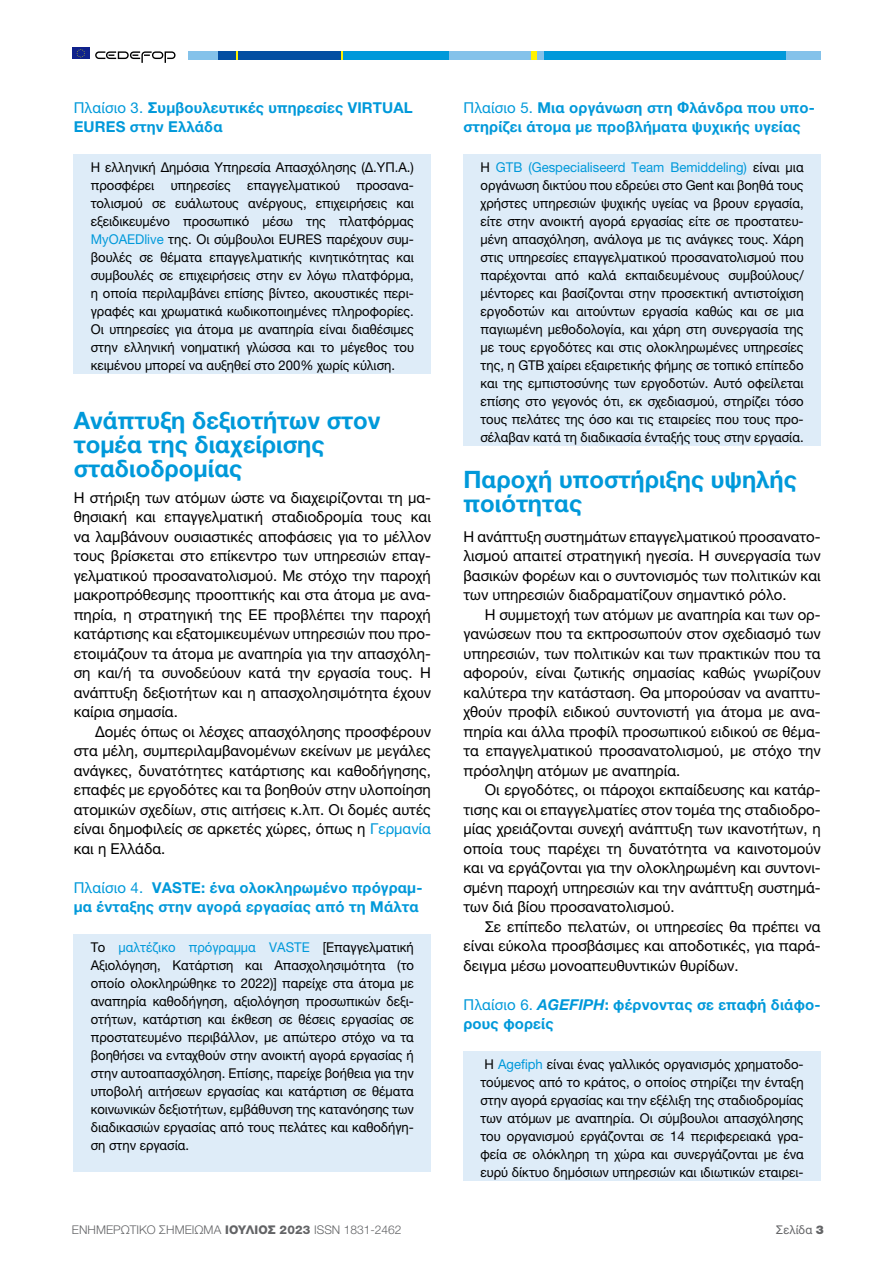
<style>
.page{position:relative;width:893px;height:1263px;background:#fff}
.page>*{position:absolute;margin:0;border:0;box-sizing:border-box;transform-origin:0 0}
.t1{font:700 24px/24px "Helvetica Neue LTW1 G";color:#0099da}
.t2{font:15px/19.5px "Helvetica Neue LTW1 G";color:#000;text-align:justify}
.t3{font:700 15px/19.5px "Helvetica Neue LTW1 G";letter-spacing:.01em;color:#0099da}
.t4{font:13.5px/18px "Helvetica Neue LTW1 G";color:#000;text-align:justify}
.t5{font:300 12px "Helvetica Neue LTW1 G";color:#636466}
.t6{font:12px "Helvetica Neue LTW1 G";letter-spacing:.015em;color:#636466}
.s1{font-weight:400}
.s2{color:#0099da}
.s3{font-weight:800}
.s4{font-style:italic}
.s5{font-weight:900}
</style>
<div class="page">
<div style="left:188px;top:51px;width:31px;height:9px;background:#84c2ea"></div>
<div style="left:343px;top:51px;width:106px;height:9px;background:#0099da"></div>
<div style="left:449px;top:51px;width:82px;height:9px;background:#84c2ea"></div>
<div style="left:531px;top:51px;width:6px;height:9px;background:#fff200"></div>
<div style="left:543px;top:51px;width:243px;height:9px;background:#0099da"></div>
<div style="left:537px;top:51px;width:6px;height:9px;background:#84c2ea"></div>
<div style="left:219px;top:51px;width:18px;height:9px;background:#034ea2"></div>
<svg style="left:237px;top:51px;width:2px;height:9px"></svg>
<svg style="left:341px;top:51px;width:2px;height:9px"></svg>
<div style="left:239px;top:51px;width:102px;height:9px;background:#034ea2"></div>
<div style="left:786px;top:51px;width:35px;height:9px;background:#84c2ea"></div>
<div style="left:72px;top:48px;width:17px;height:11px;background:#0f218c"></div>
<svg style="left:77px;top:49px;width:8px;height:9px"></svg>
<svg style="left:95px;top:51px;width:81px;height:12px"></svg>
<div style="left:74px;top:154px;width:357px;height:219px;background:#deecf8"></div>
<div style="left:74px;top:934px;width:357px;height:219px;background:#deecf8"></div>
<div style="left:74px;top:1150px;width:357px;height:21px;background:#deecf8"></div>
<div style="left:463px;top:154px;width:358px;height:291px;background:#deecf8"></div>
<div style="left:463px;top:1051px;width:358px;height:129px;background:#deecf8"></div>
<p class="t3" style="left:74px;top:97px;width:341px"><span class="s1">Πλαίσιο 3.</span> Συμβουλευτικές υπηρεσίες VIRTUAL<br>EURES στην Ελλάδα</p>
<p class="t4" style="left:91px;top:158px;width:325px">Η ελληνική Δημόσια Υπηρεσία Απασχόλησης (Δ.ΥΠ.Α.) προσφέρει υπηρεσίες επαγγελματικού προσανα&shy;τολισμού σε ευάλωτους ανέργους, επιχειρήσεις και εξειδικευμένο προσωπικό μέσω της πλατφόρμας <span class="s2">MyOAEDlive</span> της. Οι σύμβουλοι EURES παρέχουν συμ&shy;βουλές σε θέματα επαγγελματικής κινητικότητας και συμβουλές σε επιχειρήσεις στην εν λόγω πλατφόρμα, η οποία περιλαμβάνει επίσης βίντεο, ακουστικές περι&shy;γραφές και χρωματικά κωδικοποιημένες πληροφορίες.<br>Οι υπηρεσίες για άτομα με αναπηρία είναι διαθέσιμες στην ελληνική νοηματική γλώσσα και το μέγεθος του κειμένου μπορεί να αυξηθεί στο 200% χωρίς κύλιση.</p>
<h1 class="t1" style="left:74px;top:408px;width:308px">Ανάπτυξη δεξιοτήτων στον τομέα της διαχείρισης σταδιοδρομίας</h1>
<p class="t2" style="left:74px;top:487px;width:359px">Η στήριξη των ατόμων ώστε να διαχειρίζονται τη μα&shy;θησιακή και επαγγελματική σταδιοδρομία τους και να λαμβάνουν ουσιαστικές αποφάσεις για το μέλλον τους βρίσκεται στο επίκεντρο των υπηρεσιών επαγ&shy;γελματικού προσανατολισμού. Με στόχο την παροχή μακροπρόθεσμης προοπτικής και στα άτομα με ανα&shy;πηρία, η στρατηγική της ΕΕ προβλέπει την παροχή κατάρτισης και εξατομικευμένων υπηρεσιών που προ&shy;ετοιμάζουν τα άτομα με αναπηρία για την απασχόλη&shy;ση και/ή τα συνοδεύουν κατά την εργασία τους. Η ανάπτυξη δεξιοτήτων και η απασχολησιμότητα έχουν καίρια σημασία.</p>
<p class="t2" style="left:74px;top:721px;width:359px;text-indent:21px">Δομές όπως οι λέσχες απασχόλησης προσφέρουν στα μέλη, συμπεριλαμβανομένων εκείνων με μεγάλες ανάγκες, δυνατότητες κατάρτισης και καθοδήγησης, επαφές με εργοδότες και τα βοηθούν στην υλοποίηση ατομικών σχεδίων, στις αιτήσεις κ.λπ. Οι δομές αυτές είναι δημοφιλείς σε αρκετές χώρες, όπως η <span class="s2">Γερμανία </span>και η Ελλάδα.</p>
<p class="t3" style="left:74px;top:877px;width:350px"><span class="s1">Πλαίσιο 4.</span> VASTE: ένα ολοκληρωμένο πρόγραμ&shy;μα ένταξης στην αγορά εργασίας από τη Μάλτα</p>
<p class="t4" style="left:91px;top:938px;width:325px">Το <span class="s2">μαλτέζικο πρόγραμμα VASTE</span> [Επαγγελματική Αξιολόγηση, Κατάρτιση και Απασχολησιμότητα (το οποίο ολοκληρώθηκε το 2022)] παρείχε στα άτομα με αναπηρία καθοδήγηση, αξιολόγηση προσωπικών δεξι&shy;οτήτων, κατάρτιση και έκθεση σε θέσεις εργασίας σε προστατευμένο περιβάλλον, με απώτερο στόχο να τα βοηθήσει να ενταχθούν στην ανοικτή αγορά εργασίας ή στην αυτοαπασχόληση. Επίσης, παρείχε βοήθεια για την υποβολή αιτήσεων εργασίας και κατάρτιση σε θέματα κοινωνικών δεξιοτήτων, εμβάθυνση της κατανόησης των διαδικασιών εργασίας από τους πελάτες και καθοδήγη&shy;ση στην εργασία.</p>
<p class="t5" style="left:72px;top:1223px;width:331px">ΕΝΗΜΕΡΩΤΙΚΟ ΣΗΜΕΙΩΜΑ <span class="s3">ΙΟΥΛΙΟΣ 2023</span> ISSN 1831-2462</p>
<p class="t3" style="left:463px;top:97px;width:353px"><span class="s1">Πλαίσιο 5.</span> Μια οργάνωση στη Φλάνδρα που υπο&shy;στηρίζει άτομα με προβλήματα ψυχικής υγείας</p>
<p class="t4" style="left:480px;top:158px;width:325px">Η <span class="s2">GTB (Gespecialiseerd Team Bemiddeling)</span> είναι μια οργάνωση δικτύου που εδρεύει στo Gent και βοηθά τους χρήστες υπηρεσιών ψυχικής υγείας να βρουν εργασία, είτε στην ανοικτή αγορά εργασίας είτε σε προστατευ&shy;μένη απασχόληση, ανάλογα με τις ανάγκες τους. Χάρη στις υπηρεσίες επαγγελματικού προσανατολισμού που παρέχονται από καλά εκπαιδευμένους συμβούλους/ μέντορες και βασίζονται στην προσεκτική αντιστοίχιση εργοδοτών και αιτούντων εργασία καθώς και σε μια παγιωμένη μεθοδολογία, και χάρη στη συνεργασία της με τους εργοδότες και στις ολοκληρωμένες υπηρεσίες της, η GTB χαίρει εξαιρετικής φήμης σε τοπικό επίπεδο και της εμπιστοσύνης των εργοδοτών. Αυτό οφείλεται επίσης στο γεγονός ότι, εκ σχεδιασμού, στηρίζει τόσο τους πελάτες της όσο και τις εταιρείες που τους προ&shy;σέλαβαν κατά τη διαδικασία ένταξής τους στην εργασία.</p>
<h1 class="t1" style="left:463px;top:467px;width:335px">Παροχή υποστήριξης υψηλής ποιότητας</h1>
<p class="t2" style="left:463px;top:526px;width:359px">Η ανάπτυξη συστημάτων επαγγελματικού προσανατο&shy;λισμού απαιτεί στρατηγική ηγεσία. Η συνεργασία των βασικών φορέων και ο συντονισμός των πολιτικών και των υπηρεσιών διαδραματίζουν σημαντικό ρόλο.</p>
<p class="t2" style="left:463px;top:604px;width:359px;text-indent:21px">Η συμμετοχή των ατόμων με αναπηρία και των ορ&shy;γανώσεων που τα εκπροσωπούν στον σχεδιασμό των υπηρεσιών, των πολιτικών και των πρακτικών που τα αφορούν, είναι ζωτικής σημασίας καθώς γνωρίζουν καλύτερα την κατάσταση. Θα μπορούσαν να αναπτυ&shy;χθούν προφίλ ειδικού συντονιστή για άτομα με ανα&shy;πηρία και άλλα προφίλ προσωπικού ειδικού σε θέμα&shy;τα επαγγελματικού προσανατολισμού, με στόχο την πρόσληψη ατόμων με αναπηρία.</p>
<p class="t2" style="left:463px;top:780px;width:359px;text-indent:21px">Οι εργοδότες, οι πάροχοι εκπαίδευσης και κατάρ&shy;τισης και οι επαγγελματίες στον τομέα της σταδιοδρο&shy;μίας χρειάζονται συνεχή ανάπτυξη των ικανοτήτων, η οποία τους παρέχει τη δυνατότητα να καινοτομούν και να εργάζονται για την ολοκληρωμένη και συντονι&shy;σμένη παροχή υπηρεσιών και την ανάπτυξη συστημά&shy;των διά βίου προσανατολισμού.</p>
<p class="t2" style="left:463px;top:916px;width:359px;text-indent:21px">Σε επίπεδο πελατών, οι υπηρεσίες θα πρέπει να είναι εύκολα προσβάσιμες και αποδοτικές, για παρά&shy;δειγμα μέσω μονοαπευθυντικών θυρίδων.</p>
<p class="t3" style="left:463px;top:994px;width:359px"><span class="s1">Πλαίσιο 6.</span> <span class="s4">AGEFIPH</span>: φέρνοντας σε επαφή διάφο&shy;ρους φορείς</p>
<p class="t4" style="left:480px;top:1055px;width:325px">Η <span class="s2">Agefiph</span> είναι ένας γαλλικός οργανισμός χρηματοδο&shy;τούμενος από το κράτος, ο οποίος στηρίζει την ένταξη στην αγορά εργασίας και την εξέλιξη της σταδιοδρομίας των ατόμων με αναπηρία. Οι σύμβουλοι απασχόλησης του οργανισμού εργάζονται σε 14 περιφερειακά γρα&shy;φεία σε ολόκληρη τη χώρα και συνεργάζονται με ένα ευρύ δίκτυο δημόσιων υπηρεσιών και ιδιωτικών εταιρει-</p>
<p class="t6" style="left:776px;top:1223px;width:50px">Σελίδα <span class="s5">3</span></p>
</div>
